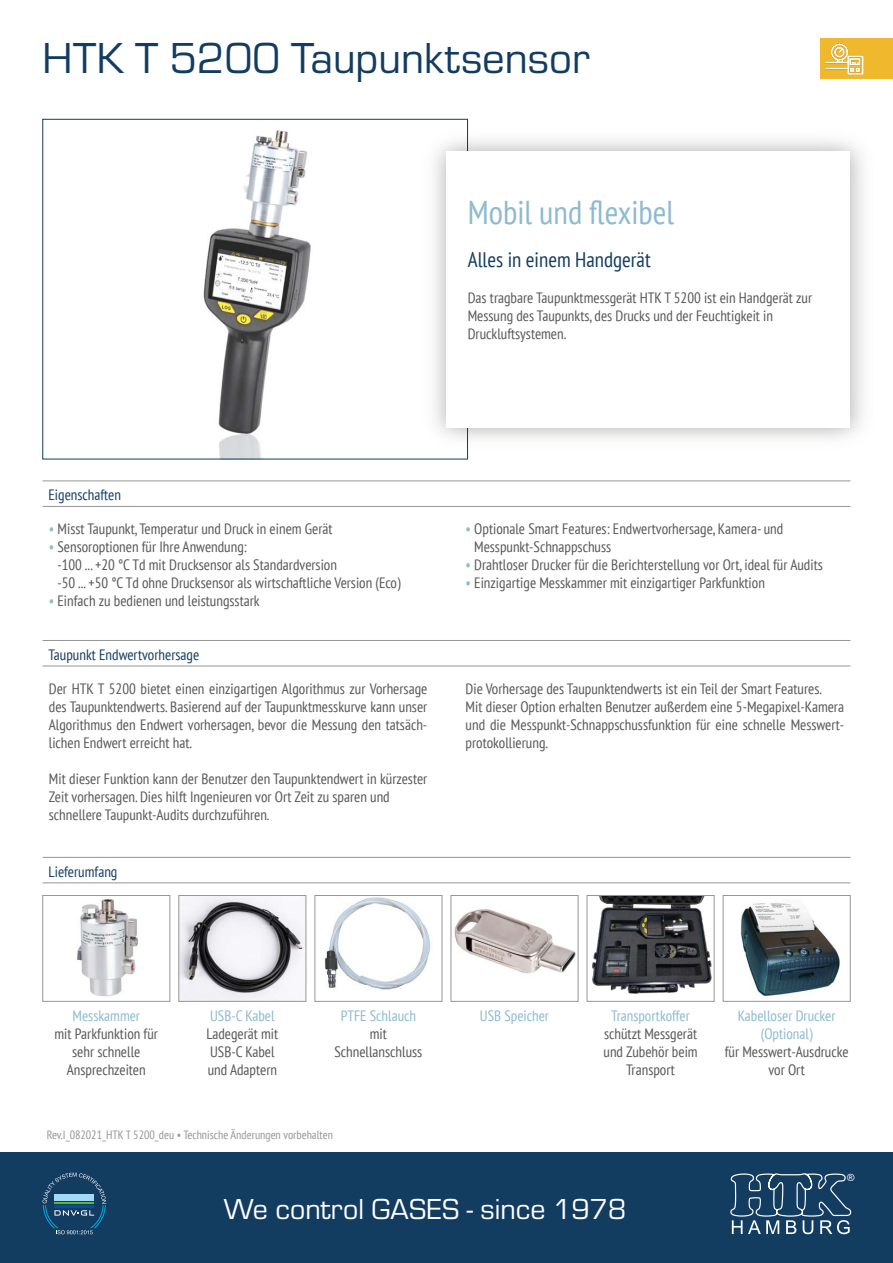
<style>
.page{position:relative;width:893px;height:1263px;background:#fff}
.page>*{position:absolute;margin:0;border:0;box-sizing:border-box;transform-origin:0 0}
.t1{font:45px "Eurostile";color:#133c61}
.Textpod_Fließtext{font:condensed 33px "PT Sans";color:#8dbad0}
.t2{font:30px "Eurostile";color:#fff}
.Textpod_Fließtext-2{font:condensed 21px "PT Sans";color:#133c61}
.Textblock_Fließtext{font:condensed 15px/18px "PT Sans";color:#575756}
.Textblock_Aufzählung{font:condensed 15px "PT Sans";color:#575756}
.t3{font:condensed 15px "PT Sans";color:#8dbad0}
.Textblock_Überschrift{font:condensed 15px "PT Sans";color:#133c61}
.t4{font:condensed 12px "PT Sans";color:#969696}
.t5{font:9.9px "Arial";color:#fff}
.s1{color:#8dbad0}
</style>
<div class="page">
<div style="left:0;top:1152px;width:893px;height:111px;background:#133c61"></div>
<svg style="left:43px;top:1172px;width:63px;height:62px"></svg>
<svg style="left:730px;top:1173px;width:122px;height:61px"></svg>
<div style="left:821px;top:38px;width:72px;height:41px;background:#f0b82c"></div>
<img style="left:825px;top:43px;width:39px;height:31px">
<img style="left:203px;top:130px;width:108px;height:327px">
<img style="left:434px;top:123px;width:430px;height:332px">
<div style="left:446px;top:151px;width:404px;height:276px;background:#fff"></div>
<hr style="left:43px;top:480px;width:807px;height:1px;background:#969696">
<hr style="left:43px;top:506px;width:807px;height:1px;background:#969696">
<hr style="left:43px;top:640px;width:807px;height:1px;background:#969696">
<hr style="left:43px;top:666px;width:807px;height:1px;background:#969696">
<hr style="left:43px;top:857px;width:807px;height:1px;background:#969696">
<hr style="left:43px;top:882px;width:807px;height:1px;background:#969696">
<img style="left:76px;top:899px;width:63px;height:98px">
<div style="left:43px;top:895px;width:127px;height:106px;border:1px solid #969696"></div>
<img style="left:181px;top:897px;width:123px;height:102px">
<div style="left:179px;top:895px;width:127px;height:106px;border:1px solid #969696"></div>
<img style="left:324px;top:897px;width:107px;height:93px">
<div style="left:315px;top:895px;width:127px;height:106px;border:1px solid #969696"></div>
<img style="left:454px;top:909px;width:122px;height:65px">
<div style="left:451px;top:895px;width:127px;height:106px;border:1px solid #969696"></div>
<img style="left:592px;top:897px;width:120px;height:97px">
<div style="left:587px;top:895px;width:127px;height:106px;border:1px solid #969696"></div>
<img style="left:740px;top:903px;width:100px;height:93px">
<div style="left:723px;top:895px;width:127px;height:106px;border:1px solid #969696"></div>
<p class="t1" style="left:43px;top:27px;width:549px">HTK T 5200 Taupunktsensor</p>
<p class="Textpod_Fließtext" style="left:468px;top:191px;width:208px">Mobil und flexibel</p>
<p class="Textpod_Fließtext-2" style="left:468px;top:246px;width:185px">Alles in einem Handgerät</p>
<p class="Textblock_Fließtext" style="left:468px;top:289px;width:346px">Das tragbare Taupunktmessgerät HTK T 5200 ist ein Handgerät zur<br>Messung des Taupunkts, des Drucks und der Feuchtigkeit in</p>
<p class="Textblock_Fließtext" style="left:468px;top:325px;width:100px">Druckluftsystemen.</p>
<p class="Textblock_Überschrift" style="left:49px;top:485px;width:74px">Eigenschaften</p>
<p class="Textblock_Aufzählung" style="left:49px;top:519px;width:285px"><span class="s1">•</span> Misst Taupunkt, Temperatur und Druck in einem Gerät</p>
<p class="Textblock_Aufzählung" style="left:49px;top:537px;width:200px"><span class="s1">•</span> Sensoroptionen für Ihre Anwendung:</p>
<p class="Textblock_Aufzählung" style="left:57px;top:555px;width:281px">-100 ... +20 °C Td mit Drucksensor als Standardversion</p>
<p class="Textblock_Aufzählung" style="left:57px;top:573px;width:345px">-50 ... +50 °C Td ohne Drucksensor als wirtschaftliche Version (Eco)</p>
<p class="Textblock_Aufzählung" style="left:49px;top:591px;width:212px"><span class="s1">•</span> Einfach zu bedienen und leistungsstark</p>
<p class="Textblock_Überschrift" style="left:49px;top:645px;width:152px">Taupunkt Endwertvorhersage</p>
<p class="Textblock_Fließtext" style="left:49px;top:679px;width:380px;text-align:justify">Der HTK T 5200 bietet einen einzigartigen Algorithmus zur Vorhersage des Taupunktendwerts. Basierend auf der Taupunktmesskurve kann unser Algorithmus den Endwert vorhersagen, bevor die Messung den tatsäch&shy;lichen Endwert erreicht hat.</p>
<p class="Textblock_Fließtext" style="left:49px;top:769px;width:380px">Mit dieser Funktion kann der Benutzer den Taupunktendwert in kürzester<br>Zeit vorhersagen. Dies hilft Ingenieuren vor Ort Zeit zu sparen und</p>
<p class="Textblock_Fließtext" style="left:49px;top:805px;width:222px">schnellere Taupunkt-Audits durchzuführen.</p>
<p class="Textblock_Überschrift" style="left:49px;top:862px;width:70px">Lieferumfang</p>
<p class="Textblock_Fließtext" style="left:474px;top:519px;width:311px;text-indent:-9px"><span class="s1">•</span> Optionale Smart Features: Endwertvorhersage, Kamera- und<br>Messpunkt-Schnappschuss</p>
<p class="Textblock_Fließtext" style="left:466px;top:555px;width:359px"><span class="s1">•</span> Drahtloser Drucker für die Berichterstellung vor Ort, ideal für Audits</p>
<p class="Textblock_Fließtext" style="left:466px;top:573px;width:301px"><span class="s1">•</span> Einzigartige Messkammer mit einzigartiger Parkfunktion</p>
<p class="Textblock_Fließtext" style="left:466px;top:679px;width:380px">Die Vorhersage des Taupunktendwerts ist ein Teil der Smart Features.<br>Mit dieser Option erhalten Benutzer außerdem eine 5-Megapixel-Kamera und die Messpunkt-Schnappschussfunktion für eine schnelle Messwert&shy;protokollierung.</p>
<p class="t3" style="left:73px;top:1006px;width:69px">Messkammer</p>
<p class="Textblock_Fließtext" style="left:55px;top:1024px;width:105px;text-align:center">mit Parkfunktion für sehr schnelle</p>
<p class="Textblock_Fließtext" style="left:67px;top:1060px;width:80px">Ansprechzeiten</p>
<p class="t3" style="left:210px;top:1006px;width:66px">USB-C Kabel</p>
<p class="Textblock_Fließtext" style="left:206px;top:1024px;width:73px">Ladegerät mit</p>
<p class="Textblock_Fließtext" style="left:210px;top:1042px;width:66px">USB-C Kabel</p>
<p class="Textblock_Fließtext" style="left:208px;top:1060px;width:71px">und Adaptern</p>
<p class="t3" style="left:341px;top:1006px;width:77px">PTFE Schlauch</p>
<p class="Textblock_Fließtext" style="left:370px;top:1024px;width:19px">mit</p>
<p class="Textblock_Fließtext" style="left:334px;top:1042px;width:89px">Schnellanschluss</p>
<p class="t4" style="left:47px;top:1127px;width:288px">Rev.I_082021_HTK T 5200_deu • Technische Änderungen vorbehalten</p>
<p class="t3" style="left:480px;top:1006px;width:71px">USB Speicher</p>
<p class="t3" style="left:611px;top:1006px;width:80px">Transportkoffer</p>
<p class="Textblock_Fließtext" style="left:603px;top:1024px;width:96px;text-align:center">schützt Messgerät und Zubehör beim<br>Transport</p>
<p class="t3" style="left:738px;top:1006px;width:99px">Kabelloser Drucker</p>
<p class="t3" style="left:761px;top:1024px;width:53px">(Optional)</p>
<p class="Textblock_Fließtext" style="left:725px;top:1042px;width:125px;text-align:center">für Messwert-Ausdrucke vor Ort</p>
<p class="t5" style="left:847px;top:1171px;width:9px">®</p>
<h3 class="t2" style="left:224px;top:1189px;width:404px">We control GASES - since 1978</h3>
</div>
